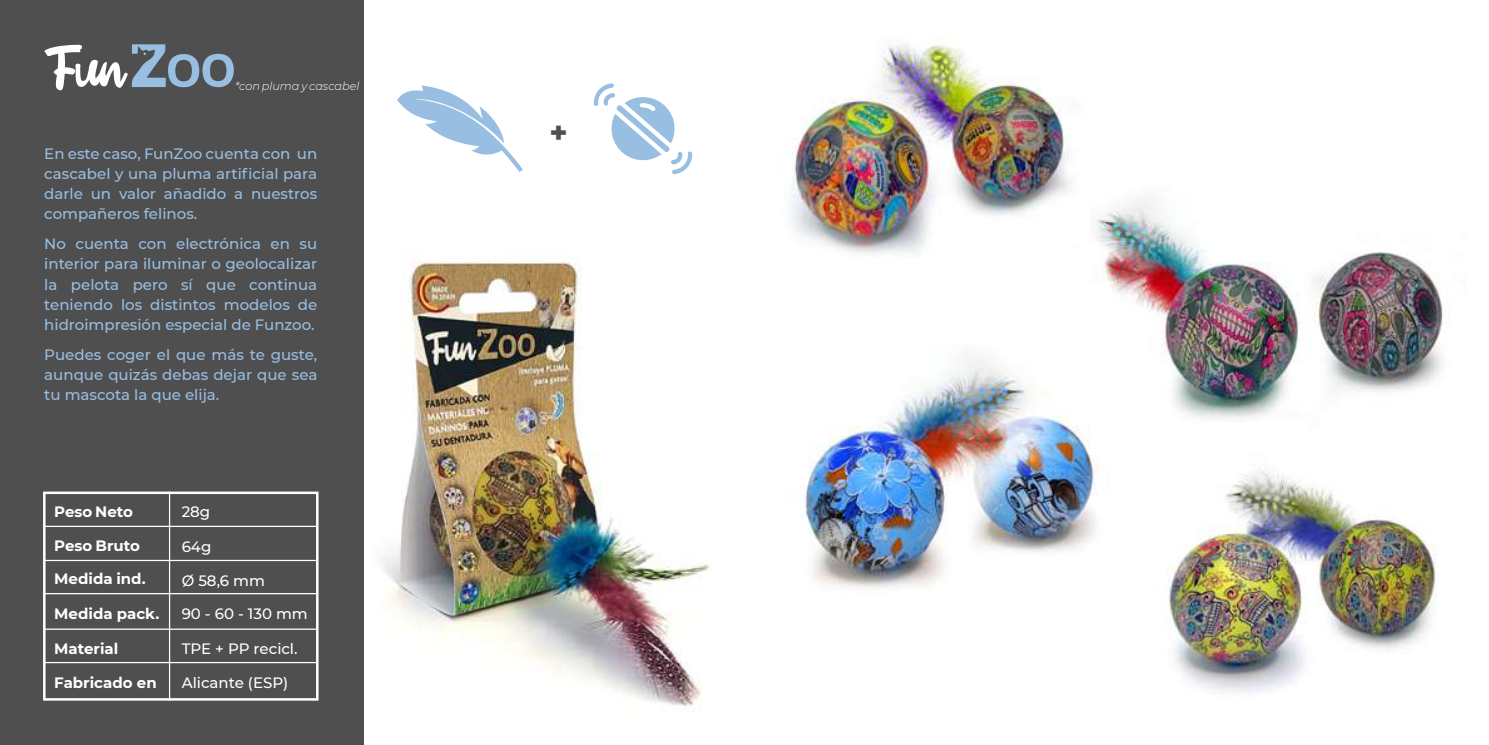
<style>
.page{position:relative;width:1489px;height:745px;background:#fff}
.page>*{position:absolute;margin:0;border:0;box-sizing:border-box;transform-origin:0 0}
.t1{font:800 30px "Montserrat";color:#4f4f4f}
.t2{font:500 15px/20px "Montserrat";color:#98bee1;text-align:justify}
.t3{font:700 15px "Montserrat";color:#fff}
.t4{font:500 15px/32.6px "Montserrat";color:#fff}
.t5{font:italic 300 11.25px "Montserrat";color:#fff}
</style>
<div class="page">
<img style="left:363px;top:211px;width:348px;height:524px">
<img style="left:805px;top:357px;width:294px;height:231px">
<img style="left:1168px;top:471px;width:269px;height:222px">
<img style="left:791px;top:38px;width:280px;height:217px">
<img style="left:1090px;top:199px;width:353px;height:239px">
<div style="left:0;top:0;width:363px;height:744px;background:#4f4f4f"></div>
<svg style="left:44px;top:44px;width:190px;height:46px"></svg>
<svg style="left:593px;top:83px;width:99px;height:91px"></svg>
<svg style="left:397px;top:85px;width:126px;height:87px"></svg>
<div style="left:43px;top:491px;width:275px;height:209px;border:2px solid #fff"></div>
<hr style="left:169px;top:491px;width:1px;height:209px;background:#fff">
<hr style="left:44px;top:525px;width:273px;height:1px;background:#fff">
<hr style="left:44px;top:559px;width:273px;height:1px;background:#fff">
<hr style="left:44px;top:592px;width:273px;height:2px;background:#fff">
<hr style="left:44px;top:628px;width:273px;height:1px;background:#fff">
<hr style="left:44px;top:661px;width:273px;height:1px;background:#fff">
<p class="t5" style="left:235px;top:79px;width:126px">*con pluma y cascabel</p>
<p class="t2" style="left:44px;top:143px;width:274px">En este caso, FunZoo cuenta con un cascabel y una pluma artificial para darle un valor añadido a nuestros compañeros felinos.</p>
<p class="t2" style="left:44px;top:233px;width:274px">No cuenta con electrónica en su interior para iluminar o geolocalizar la pelota pero sí que continua teniendo los distintos modelos de hidroimpresión especial de Funzoo.</p>
<p class="t2" style="left:44px;top:344px;width:274px">Puedes coger el que más te guste, aunque quizás debas dejar que sea tu mascota la que elija.</p>
<p class="t3" style="left:54px;top:500px;width:80px">Peso Neto</p>
<p class="t4" style="left:182px;top:494px;width:30px">28g</p>
<p class="t4" style="left:182px;top:529px;width:31px">64g</p>
<p class="t4" style="left:182px;top:563px;width:128px">Ø 58,6 mm<br>90 - 60 - 130 mm</p>
<p class="t3" style="left:54px;top:534px;width:87px">Peso Bruto</p>
<p class="t3" style="left:54px;top:567px;width:93px">Medida ind.</p>
<p class="t3" style="left:54px;top:602px;width:106px">Medida pack.</p>
<p class="t3" style="left:54px;top:637px;width:66px">Material</p>
<p class="t3" style="left:54px;top:671px;width:104px">Fabricado en</p>
<p class="t4" style="left:182px;top:631px;width:117px">TPE + PP recicl.</p>
<p class="t4" style="left:182px;top:665px;width:108px">Alicante (ESP)</p>
<h1 class="t1" style="left:549px;top:110px;width:20px">+</h1>
</div>
